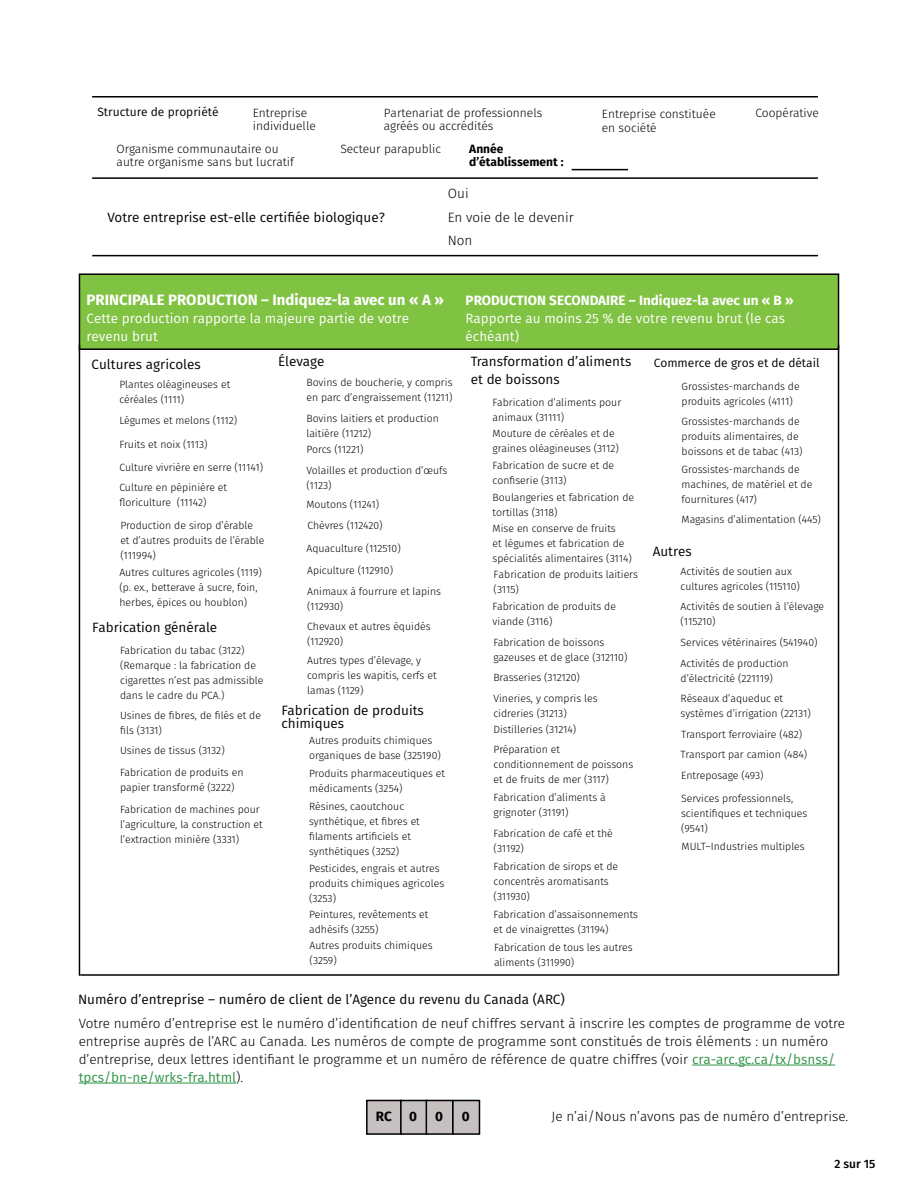
<style>
.page{position:relative;width:918px;height:1188px;background:#fff}
.page>*{position:absolute;margin:0;border:0;box-sizing:border-box;transform-origin:0 0}
.t1{font:700 15px "Fira Sans";color:#fff}
.t2{font:300 13.5px/18px "Fira Sans";color:#000}
.t3{font:13.5px/18px "Fira Sans";color:#000}
.t4{font:13.5px/18px "Fira Sans";color:#fff}
.t5{font:700 13.5px "Fira Sans";color:#fff}
.t6{font:700 13.5px "Fira Sans";color:#000}
.t7{font:300 12px/13.5px "Fira Sans";color:#000}
.t8{font:12px "Fira Sans";color:#000}
.t9{font:700 12px/13.5px "Fira Sans";color:#000}
.t10{font:500 12px "Fira Sans";color:#000}
.t11{font:300 10.5px/15px "Fira Sans";color:#000}
.s1{font-weight:400;color:#2e9445}
</style>
<div class="page">
<div style="left:79px;top:273px;width:760px;height:77px;background:#80c242;border:2px solid #000"></div>
<hr style="left:80px;top:974px;width:758px;height:2px;background:#000">
<hr style="left:79px;top:345px;width:1px;height:631px;background:#000">
<hr style="left:838px;top:344px;width:1px;height:632px;background:#000">
<hr style="left:92px;top:96px;width:726px;height:2px;background:#000">
<hr style="left:92px;top:177px;width:726px;height:2px;background:#000">
<hr style="left:92px;top:255px;width:726px;height:1px;background:#000">
<hr style="left:692px;top:1065px;width:143px;height:1px;background:#2e9445">
<hr style="left:79px;top:1083px;width:157px;height:1px;background:#2e9445">
<div style="left:366px;top:1100px;width:36px;height:35px;background:#c6c1c0;border:2px solid #000"></div>
<div style="left:400px;top:1100px;width:28px;height:35px;background:#c6c1c0;border:2px solid #000"></div>
<div style="left:426px;top:1100px;width:28px;height:35px;background:#c6c1c0;border:2px solid #000"></div>
<div style="left:452px;top:1100px;width:28px;height:35px;background:#c6c1c0;border:2px solid #000"></div>
<hr style="left:572px;top:169px;width:56px;height:1px;background:#000">
<p class="t8" style="left:97px;top:103px;width:123px">Structure de propriété</p>
<p class="t7" style="left:117px;top:142px;width:179px">Organisme communautaire ou autre organisme sans but lucratif</p>
<p class="t7" style="left:253px;top:106px;width:64px">Entreprise individuelle</p>
<p class="t7" style="left:384px;top:106px;width:160px">Partenariat de professionnels agréés ou accrédités</p>
<p class="t7" style="left:340px;top:142px;width:102px">Secteur parapublic</p>
<p class="t9" style="left:469px;top:142px;width:96px">Année d’établissement :</p>
<p class="t2" style="left:448px;top:184px;width:22px">Oui</p>
<p class="t3" style="left:107px;top:208px;width:279px">Votre entreprise est-elle certifiée biologique?</p>
<p class="t2" style="left:448px;top:208px;width:127px">En voie de le devenir</p>
<p class="t2" style="left:448px;top:231px;width:26px">Non</p>
<p class="t7" style="left:602px;top:107px;width:115px">Entreprise constituée en société</p>
<p class="t7" style="left:756px;top:106px;width:65px">Coopérative</p>
<p class="t1" style="left:87px;top:289px;width:359px">PRINCIPALE PRODUCTION – Indiquez-la avec un « A »</p>
<p class="t4" style="left:87px;top:309px;width:324px">Cette production rapporte la majeure partie de votre</p>
<p class="t4" style="left:87px;top:327px;width:73px">revenu brut</p>
<p class="t11" style="left:119px;top:377px;width:112px">Plantes oléagineuses et céréales (1111)</p>
<p class="t11" style="left:119px;top:413px;width:119px">Légumes et melons (1112)</p>
<p class="t11" style="left:119px;top:437px;width:90px">Fruits et noix (1113)</p>
<p class="t5" style="left:466px;top:291px;width:329px">PRODUCTION SECONDAIRE – Indiquez-la avec un « B »</p>
<p class="t4" style="left:466px;top:309px;width:321px">Rapporte au moins 25 % de votre revenu brut (le cas échéant)</p>
<p class="t3" style="left:92px;top:355px;width:111px">Cultures agricoles</p>
<p class="t3" style="left:278px;top:352px;width:48px">Élevage</p>
<p class="t3" style="left:471px;top:353px;width:162px">Transformation d’aliments et de boissons</p>
<p class="t8" style="left:654px;top:355px;width:167px">Commerce de gros et de détail</p>
<p class="t11" style="left:306px;top:375px;width:148px">Bovins de boucherie, y compris en parc d’engraissement (11211)</p>
<p class="t11" style="left:306px;top:411px;width:134px">Bovins laitiers et production laitière (11212)</p>
<p class="t11" style="left:306px;top:442px;width:59px">Porcs (11221)</p>
<p class="t11" style="left:306px;top:463px;width:142px">Volailles et production d’œufs (1123)</p>
<p class="t11" style="left:306px;top:497px;width:74px">Moutons (11241)</p>
<p class="t11" style="left:307px;top:518px;width:77px">Chèvres (112420)</p>
<p class="t11" style="left:306px;top:541px;width:96px">Aquaculture (112510)</p>
<p class="t11" style="left:307px;top:563px;width:87px">Apiculture (112910)</p>
<p class="t11" style="left:307px;top:583px;width:135px">Animaux à fourrure et lapins (112930)</p>
<p class="t11" style="left:307px;top:619px;width:125px">Chevaux et autres équidés (112920)</p>
<p class="t11" style="left:682px;top:378px;width:120px">Grossistes-marchands de produits agricoles (4111)</p>
<p class="t11" style="left:682px;top:414px;width:123px">Grossistes-marchands de produits alimentaires, de boissons et de tabac (413)</p>
<p class="t11" style="left:682px;top:462px;width:132px">Grossistes-marchands de machines, de matériel et de fournitures (417)</p>
<p class="t11" style="left:682px;top:512px;width:141px">Magasins d’alimentation (445)</p>
<p class="t11" style="left:493px;top:395px;width:130px">Fabrication d’aliments pour animaux (31111)</p>
<p class="t11" style="left:493px;top:426px;width:128px">Mouture de céréales et de graines oléagineuses (3112)</p>
<p class="t11" style="left:493px;top:458px;width:123px">Fabrication de sucre et de confiserie (3113)</p>
<p class="t11" style="left:493px;top:489px;width:143px">Boulangeries et fabrication de tortillas (3118)</p>
<p class="t11" style="left:493px;top:520px;width:141px">Mise en conserve de fruits<br>et légumes et fabrication de spécialités alimentaires (3114)</p>
<p class="t11" style="left:494px;top:567px;width:146px">Fabrication de produits laitiers (3115)</p>
<p class="t11" style="left:493px;top:598px;width:125px">Fabrication de produits de viande (3116)</p>
<p class="t11" style="left:493px;top:635px;width:136px">Fabrication de boissons gazeuses et de glace (312110)</p>
<p class="t11" style="left:493px;top:669px;width:88px">Brasseries (312120)</p>
<p class="t11" style="left:493px;top:690px;width:106px">Vineries, y compris les cidreries (31213)</p>
<p class="t11" style="left:493px;top:722px;width:84px">Distilleries (31214)</p>
<p class="t11" style="left:119px;top:460px;width:145px">Culture vivrière en serre (11141)</p>
<p class="t11" style="left:119px;top:480px;width:109px">Culture en pépinière et floriculture (11142)</p>
<p class="t11" style="left:120px;top:518px;width:146px">Production de sirop d’érable et d’autres produits de l’érable (111994)</p>
<p class="t11" style="left:119px;top:564px;width:144px">Autres cultures agricoles (1119) (p. ex., betterave à sucre, foin, herbes, épices ou houblon)</p>
<p class="t11" style="left:120px;top:643px;width:145px">Fabrication du tabac (3122) (Remarque : la fabrication de cigarettes n’est pas admissible dans le cadre du PCA.)</p>
<p class="t11" style="left:120px;top:707px;width:142px">Usines de fibres, de filés et de fils (3131)</p>
<p class="t11" style="left:120px;top:743px;width:106px">Usines de tissus (3132)</p>
<p class="t3" style="left:653px;top:542px;width:40px">Autres</p>
<p class="t11" style="left:681px;top:564px;width:121px">Activités de soutien aux cultures agricoles (115110)</p>
<p class="t11" style="left:681px;top:599px;width:145px">Activités de soutien à l’élevage (115210)</p>
<p class="t11" style="left:681px;top:634px;width:138px">Services vétérinaires (541940)</p>
<p class="t11" style="left:681px;top:656px;width:110px">Activités de production d’électricité (221119)</p>
<p class="t11" style="left:681px;top:691px;width:132px">Réseaux d’aqueduc et systèmes d’irrigation (22131)</p>
<p class="t11" style="left:681px;top:727px;width:123px">Transport ferroviaire (482)</p>
<p class="t11" style="left:681px;top:747px;width:128px">Transport par camion (484)</p>
<p class="t11" style="left:681px;top:768px;width:84px">Entreposage (493)</p>
<p class="t11" style="left:681px;top:791px;width:128px">Services professionnels, scientifiques et techniques (9541)</p>
<p class="t11" style="left:682px;top:839px;width:125px">MULT–Industries multiples</p>
<p class="t3" style="left:92px;top:618px;width:126px">Fabrication générale</p>
<p class="t11" style="left:307px;top:653px;width:131px">Autres types d’élevage, y compris les wapitis, cerfs et lamas (1129)</p>
<p class="t3" style="left:281px;top:703px;width:144px;line-height:13.5px">Fabrication de produits chimiques</p>
<p class="t11" style="left:309px;top:733px;width:133px">Autres produits chimiques organiques de base (325190)</p>
<p class="t11" style="left:309px;top:766px;width:137px">Produits pharmaceutiques et médicaments (3254)</p>
<p class="t11" style="left:309px;top:799px;width:112px">Résines, caoutchouc synthétique, et fibres et filaments artificiels et synthétiques (3252)</p>
<p class="t11" style="left:309px;top:861px;width:137px">Pesticides, engrais et autres produits chimiques agricoles (3253)</p>
<p class="t11" style="left:309px;top:907px;width:121px">Peintures, revêtements et adhésifs (3255)</p>
<p class="t11" style="left:310px;top:938px;width:125px">Autres produits chimiques (3259)</p>
<p class="t11" style="left:494px;top:742px;width:141px">Préparation et conditionnement de poissons et de fruits de mer (3117)</p>
<p class="t11" style="left:494px;top:790px;width:114px">Fabrication d’aliments à grignoter (31191)</p>
<p class="t11" style="left:494px;top:826px;width:121px">Fabrication de café et thé (31192)</p>
<p class="t11" style="left:494px;top:859px;width:126px">Fabrication de sirops et de concentrés aromatisants (311930)</p>
<p class="t11" style="left:494px;top:907px;width:146px">Fabrication d’assaisonnements et de vinaigrettes (31194)</p>
<p class="t11" style="left:494px;top:939px;width:140px">Fabrication de tous les autres aliments (311990)</p>
<p class="t11" style="left:120px;top:765px;width:125px">Fabrication de produits en papier transformé (3222)</p>
<p class="t11" style="left:120px;top:802px;width:144px">Fabrication de machines pour l’agriculture, la construction et l’extraction minière (3331)</p>
<p class="t3" style="left:78px;top:990px;width:488px">Numéro d’entreprise – numéro de client de l’Agence du revenu du Canada (ARC)</p>
<p class="t2" style="left:79px;top:1014px;width:768px">Votre numéro d’entreprise est le numéro d’identification de neuf chiffres servant à inscrire les comptes de programme de votre entreprise auprès de l’ARC au Canada. Les numéros de compte de programme sont constitués de trois éléments : un numéro d’entreprise, deux lettres identifiant le programme et un numéro de référence de quatre chiffres (voir <span class="s1">cra-arc.gc.ca/tx/bsnss/ tpcs/bn-ne/wrks-fra.html</span>).</p>
<p class="t2" style="left:552px;top:1108px;width:298px">Je n’ai/Nous n’avons pas de numéro d’entreprise.</p>
<p class="t6" style="left:376px;top:1107px;width:17px">RC</p>
<p class="t6" style="left:409px;top:1107px;width:9px">0</p>
<p class="t6" style="left:435px;top:1107px;width:9px">0</p>
<p class="t6" style="left:462px;top:1107px;width:9px">0</p>
<p class="t10" style="left:834px;top:1155px;width:43px">2 sur 15</p>
</div>
